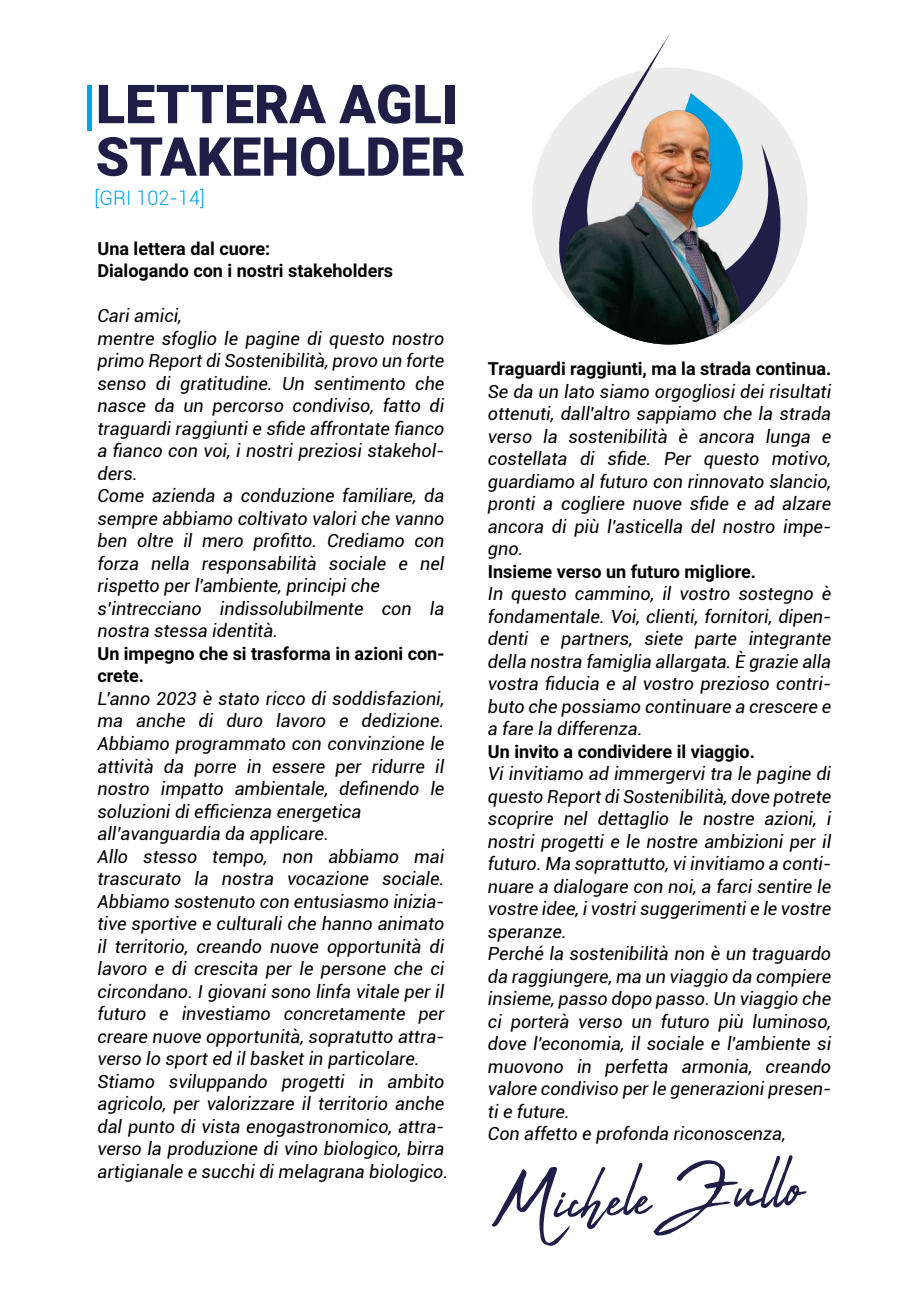
<style>
.page{position:relative;width:919px;height:1289px;background:#fff}
.page>*{position:absolute;margin:0;border:0;box-sizing:border-box;transform-origin:0 0}
.t1{font:92.4px "Abuget";color:#201e47}
.t2{font:900 53.85px/52.5px "Roboto";color:#201e47}
.t3{font:300 19.95px "Roboto";color:#00a1e0}
.t4{font:italic 18px/22.5px "Roboto";color:#000}
.t5{font:700 18px/22.5px "Roboto";color:#000}
.s1{color:#00a1e0}
</style>
<div class="page">
<div style="left:532px;top:67px;width:275px;height:276px;background:#ececec;border-radius:50%"></div>
<svg style="left:546px;top:34px;width:248px;height:290px"></svg>
<img style="left:554px;top:109px;width:186px;height:236px">
<h2 class="t2" style="left:82px;top:76px;width:385px"><span class="s1">|</span>LETTERA AGLI<br>STAKEHOLDER</h2>
<p class="t3" style="left:95px;top:184px;width:112px">[GRI 102-14]</p>
<p class="t5" style="left:97px;top:236px;width:297px">Una lettera dal cuore:<br>Dialogando con i nostri stakeholders</p>
<p class="t4" style="left:97px;top:304px;width:348px">Cari amici,<br>mentre sfoglio le pagine di questo nostro primo Report di Sostenibilità, provo un forte senso di gratitudine. Un sentimento che nasce da un percorso condiviso, fatto di traguardi raggiunti e sfide affrontate fianco a fianco con voi, i nostri preziosi stakehol&shy;ders.<br>Come azienda a conduzione familiare, da sempre abbiamo coltivato valori che vanno ben oltre il mero profitto. Crediamo con forza nella responsabilità sociale e nel rispetto per l'ambiente, principi che s’intrecciano indissolubilmente con la nostra stessa identità.</p>
<p class="t5" style="left:97px;top:641px;width:348px">Un impegno che si trasforma in azioni con&shy;crete.</p>
<p class="t4" style="left:97px;top:686px;width:352px">L'anno 2023 è stato ricco di soddisfazioni, ma anche di duro lavoro e dedizione.<br>Abbiamo programmato con convinzione le attività da porre in essere per ridurre il nostro impatto ambientale, definendo le soluzioni di efficienza energetica all’avanguardia da applicare.<br>Allo stesso tempo, non abbiamo mai trascurato la nostra vocazione sociale.<br>Abbiamo sostenuto con entusiasmo inizia&shy;tive sportive e culturali che hanno animato il territorio, creando nuove opportunità di lavoro e di crescita per le persone che ci circondano. I giovani sono linfa vitale per il futuro e investiamo concretamente per creare nuove opportunità, sopratutto attra&shy;verso lo sport ed il basket in particolare.<br>Stiamo sviluppando progetti in ambito agricolo, per valorizzare il territorio anche dal punto di vista enogastronomico, attra&shy;verso la produzione di vino biologico, birra artigianale e succhi di melagrana biologico.</p>
<p class="t5" style="left:488px;top:357px;width:345px">Traguardi raggiunti, ma la strada continua.</p>
<p class="t4" style="left:488px;top:379px;width:345px;text-align:justify">Se da un lato siamo orgogliosi dei risultati ottenuti, dall'altro sappiamo che la strada verso la sostenibilità è ancora lunga e costellata di sfide. Per questo motivo, guardiamo al futuro con rinnovato slancio, pronti a cogliere nuove sfide e ad alzare ancora di più l'asticella del nostro impe&shy;gno.</p>
<p class="t5" style="left:488px;top:559px;width:270px">Insieme verso un futuro migliore.</p>
<p class="t4" style="left:488px;top:582px;width:345px;text-align:justify">In questo cammino, il vostro sostegno è fondamentale. Voi, clienti, fornitori, dipen&shy;denti e partners, siete parte integrante della nostra famiglia allargata. È grazie alla vostra fiducia e al vostro prezioso contri&shy;buto che possiamo continuare a crescere e a fare la differenza.</p>
<p class="t5" style="left:488px;top:739px;width:268px">Un invito a condividere il viaggio.</p>
<p class="t4" style="left:488px;top:762px;width:345px">Vi invitiamo ad immergervi tra le pagine di questo Report di Sostenibilità, dove potrete scoprire nel dettaglio le nostre azioni, i nostri progetti e le nostre ambizioni per il futuro. Ma soprattutto, vi invitiamo a conti&shy;nuare a dialogare con noi, a farci sentire le vostre idee, i vostri suggerimenti e le vostre speranze.<br>Perché la sostenibilità non è un traguardo da raggiungere, ma un viaggio da compiere insieme, passo dopo passo. Un viaggio che ci porterà verso un futuro più luminoso, dove l'economia, il sociale e l'ambiente si muovono in perfetta armonia, creando valore condiviso per le generazioni presen&shy;ti e future.<br>Con affetto e profonda riconoscenza,</p>
<h1 class="t1" style="left:495px;top:1150px;width:307px;rotate:-3deg">Michele Zullo</h1>
</div>
